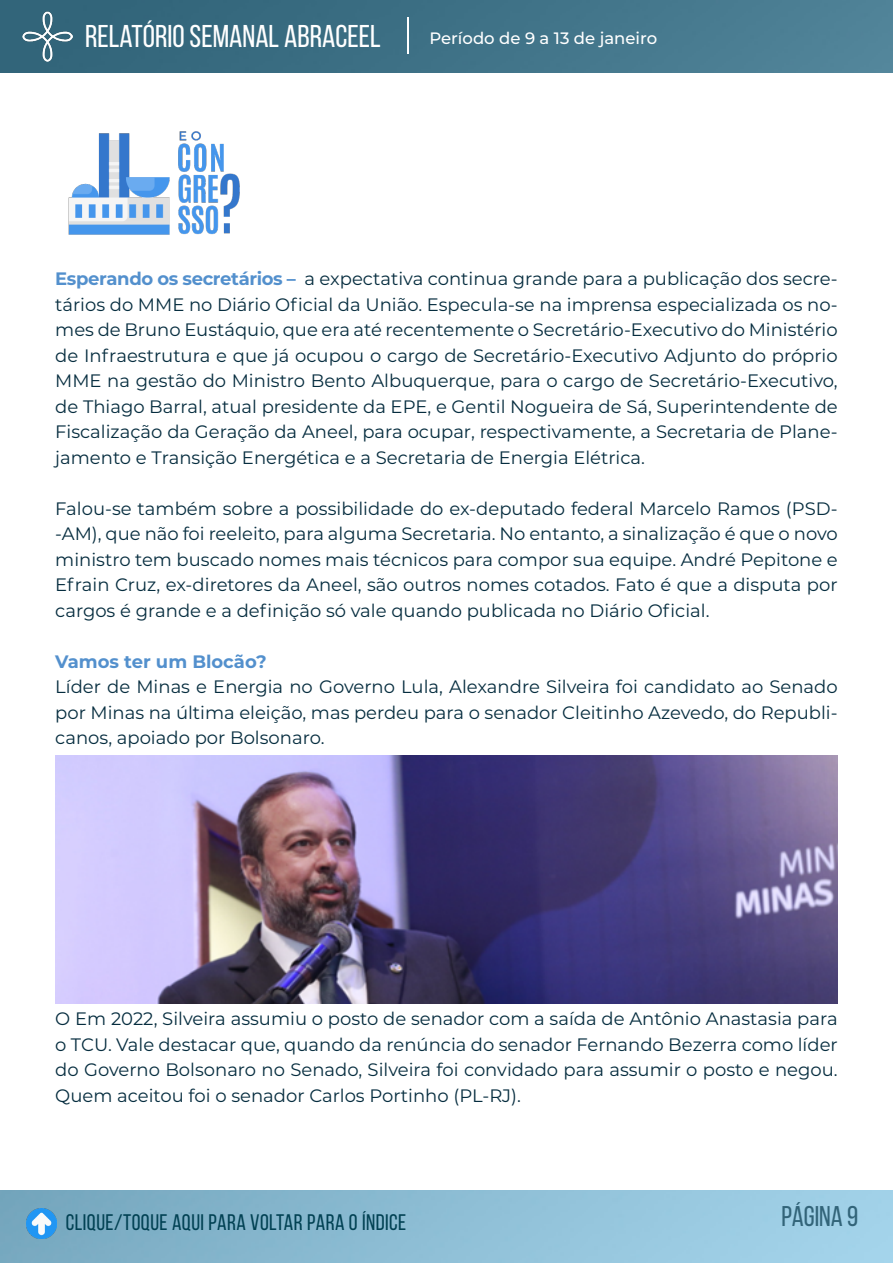
<style>
.page{position:relative;width:893px;height:1263px;background:#fff}
.page>*{position:absolute;margin:0;border:0;box-sizing:border-box;transform-origin:0 0}
.t1{font:31.5px "Bebas Neue";color:#fff}
.t2{font:28.5px "Bebas Neue";color:#326479}
.t3{font:22.5px "Bebas Neue";letter-spacing:.02em;color:#014153}
.t4{font:18px/25.5px "Montserrat";color:#062d3f;text-align:justify}
.t5{font:700 18px "Montserrat";color:#5390cd}
.t6{font:500 16.5px "Montserrat";color:#fff}
.s1{font-weight:700;color:#5390cd}
</style>
<div class="page">
<img style="left:0;top:0;width:893px;height:72px">
<img style="left:0;top:1191px;width:892px;height:72px">
<img style="left:23px;top:11px;width:50px;height:50px">
<hr style="left:407px;top:17px;width:2px;height:37px;background:#fff">
<img style="left:27px;top:1209px;width:29px;height:29px">
<img style="left:68px;top:131px;width:172px;height:104px">
<img style="left:56px;top:755px;width:781px;height:248px">
<h1 class="t1" style="left:85px;top:19px;width:297px">RELATÓRIO SEMANAL ABRACEEL</h1>
<p class="t6" style="left:429px;top:26px;width:229px">Período de 9 a 13 de janeiro</p>
<p class="t4" style="left:55px;top:266px;width:784px"><span class="s1">Esperando os secretários –</span> a expectativa continua grande para a publicação dos secre&shy;tários do MME no Diário Oficial da União. Especula-se na imprensa especializada os no&shy;mes de Bruno Eustáquio, que era até recentemente o Secretário-Executivo do Ministério de Infraestrutura e que já ocupou o cargo de Secretário-Executivo Adjunto do próprio MME na gestão do Ministro Bento Albuquerque, para o cargo de Secretário-Executivo, de Thiago Barral, atual presidente da EPE, e Gentil Nogueira de Sá, Superintendente de Fiscalização da Geração da Aneel, para ocupar, respectivamente, a Secretaria de Plane&shy;jamento e Transição Energética e a Secretaria de Energia Elétrica.</p>
<p class="t4" style="left:55px;top:495px;width:784px">Falou-se também sobre a possibilidade do ex-deputado federal Marcelo Ramos (PSD--AM), que não foi reeleito, para alguma Secretaria. No entanto, a sinalização é que o novo ministro tem buscado nomes mais técnicos para compor sua equipe. André Pepitone e Efrain Cruz, ex-diretores da Aneel, são outros nomes cotados. Fato é que a disputa por cargos é grande e a definição só vale quando publicada no Diário Oficial.</p>
<p class="t5" style="left:55px;top:648px;width:213px">Vamos ter um Blocão?</p>
<p class="t4" style="left:55px;top:674px;width:784px">Líder de Minas e Energia no Governo Lula, Alexandre Silveira foi candidato ao Senado por Minas na última eleição, mas perdeu para o senador Cleitinho Azevedo, do Republi&shy;canos, apoiado por Bolsonaro.</p>
<p class="t4" style="left:55px;top:1005px;width:784px">O Em 2022, Silveira assumiu o posto de senador com a saída de Antônio Anastasia para o TCU. Vale destacar que, quando da renúncia do senador Fernando Bezerra como líder do Governo Bolsonaro no Senado, Silveira foi convidado para assumir o posto e negou.<br>Quem aceitou foi o senador Carlos Portinho (PL-RJ).</p>
<p class="t3" style="left:66px;top:1210px;width:342px">CLIQUE/TOQUE AQUI PARA VOLTAR PARA O ÍNDICE</p>
<h2 class="t2" style="left:781px;top:1200px;width:78px">PÁGINA 9</h2>
</div>
